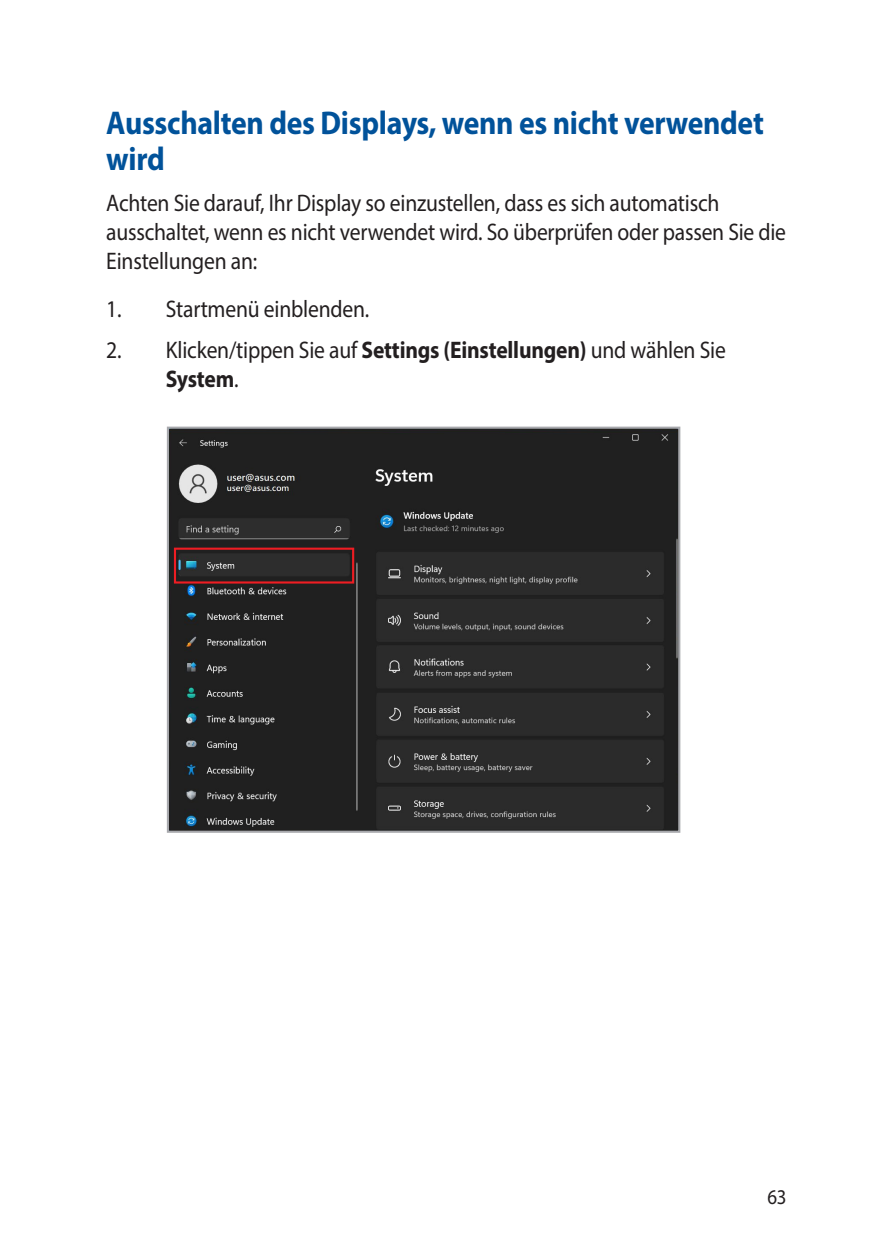
<style>
.page{position:relative;width:893px;height:1259px;background:#fff}
.page>*{position:absolute;margin:0;border:0;box-sizing:border-box;transform-origin:0 0}
.t1{font:700 33px/36px "Myriad Pro";letter-spacing:-.01em;color:#01529a;scale:.9 1}
.t2{font:24px/28.8px "Myriad Pro";letter-spacing:-.01em;color:#231f20;scale:.9 1}
.t3{font:21px "Myriad Pro";color:#231f20;scale:.9 1}
.s1{font-weight:700}
</style>
<div class="page">
<img style="left:170px;top:429px;width:507px;height:401px">
<div style="left:167px;top:426px;width:513px;height:407px;border:2px solid #a8a9ad"></div>
<div style="left:174px;top:547px;width:180px;height:36px;border:2px solid #ee1d23"></div>
<h1 class="t1" style="left:106px;top:104px;width:732px">Ausschalten des Displays, wenn es nicht verwendet wird</h1>
<p class="t2" style="left:106px;top:188px;width:757px">Achten Sie darauf, Ihr Display so einzustellen, dass es sich automatisch ausschaltet, wenn es nicht verwendet wird. So überprüfen oder passen Sie die<br>Einstellungen an:</p>
<p class="t2" style="left:106px;top:294px;width:294px">1. Startmenü einblenden.</p>
<p class="t2" style="left:166px;top:335px;width:624px;text-indent:-60px">2. Klicken/tippen Sie auf <span class="s1">Settings (Einstellungen)</span> und wählen Sie<br><span class="s1">System</span>.</p>
<p class="t3" style="left:767px;top:1184px;width:23px">63</p>
</div>
